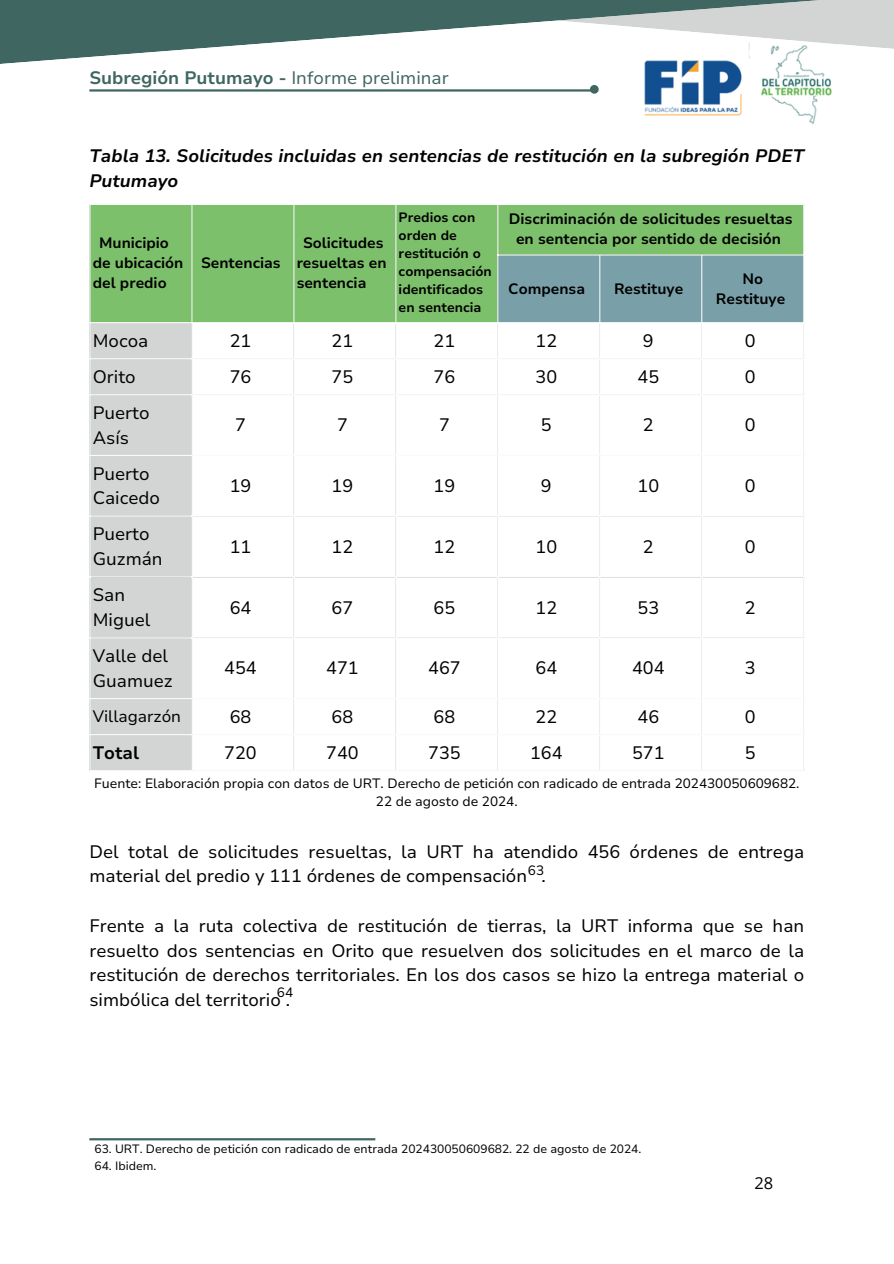
<style>
.page{position:relative;width:894px;height:1264px;background:#fff}
.page>*{position:absolute;margin:0;border:0;box-sizing:border-box;transform-origin:0 0}
.t1{font:18px/24.8px "Nunito Sans 10 pt";color:#000}
.t2{font:italic 700 18px/24.8px "Nunito Sans 10 pt";color:#000}
.t3{font:700 18px "Nunito Sans 10 pt";color:#406661}
.t4{font:700 18px "Nunito Sans 10 pt";color:#000}
.t5{font:16.5px "Nunito Sans 10 pt";color:#000}
.t6{font:16.5px "Open Sans";color:#000}
.t7{font:700 15px/20.2px "Nunito Sans 10 pt";color:#000}
.t8{font:13.5px/18px "Nunito Sans 10 pt";color:#000;text-align:center}
.t9{font:700 13.5px/18px "Nunito Sans 10 pt";color:#000}
.t10{font:12px "Nunito Sans 10 pt";color:#000}
.s1{font-weight:400}
</style>
<div class="page">
<img style="left:644px;top:68px;width:188px;height:56px">
<svg style="left:864px;top:0;width:29px;height:49px"></svg>
<svg style="left:0;top:0;width:864px;height:68px"></svg>
<hr style="left:89px;top:89px;width:504px;height:3px;background:#406661">
<div style="left:589px;top:85px;width:9px;height:9px;background:#406661;border-radius:50%"></div>
<div style="left:748px;top:42px;width:21px;height:22px;background:#fff;border-radius:50%"></div>
<svg style="left:743px;top:69px;width:19px;height:28px"></svg>
<div style="left:90px;top:205px;width:712px;height:117px;background:#7dc06b"></div>
<div style="left:498px;top:256px;width:304px;height:66px;background:#79a0a9"></div>
<div style="left:90px;top:323px;width:101px;height:447px;background:#d3d5d5"></div>
<hr style="left:89px;top:205px;width:1px;height:565px;background:#f9fafa">
<hr style="left:191px;top:205px;width:1px;height:565px;background:#f9fafa">
<hr style="left:293px;top:205px;width:1px;height:565px;background:#f9fafa">
<hr style="left:395px;top:205px;width:1px;height:565px;background:#f9fafa">
<hr style="left:497px;top:205px;width:1px;height:565px;background:#f9fafa">
<hr style="left:599px;top:256px;width:1px;height:514px;background:#f9fafa">
<hr style="left:701px;top:256px;width:1px;height:514px;background:#f9fafa">
<hr style="left:802px;top:205px;width:2px;height:565px;background:#f9fafa">
<hr style="left:89px;top:204px;width:715px;height:1px;background:#f9fafa">
<hr style="left:497px;top:254px;width:307px;height:2px;background:#f9fafa">
<hr style="left:89px;top:322px;width:715px;height:1px;background:#f9fafa">
<hr style="left:89px;top:358px;width:715px;height:1px;background:#f9fafa">
<hr style="left:89px;top:394px;width:715px;height:1px;background:#f9fafa">
<hr style="left:89px;top:455px;width:715px;height:1px;background:#f9fafa">
<hr style="left:89px;top:515px;width:715px;height:2px;background:#f9fafa">
<hr style="left:89px;top:576px;width:715px;height:1px;background:#f9fafa">
<hr style="left:89px;top:637px;width:715px;height:1px;background:#f9fafa">
<hr style="left:89px;top:698px;width:715px;height:1px;background:#f9fafa">
<hr style="left:89px;top:734px;width:715px;height:1px;background:#f9fafa">
<hr style="left:89px;top:770px;width:715px;height:1px;background:#f9fafa">
<hr style="left:89px;top:1138px;width:286px;height:2px;background:#406661">
<h2 class="t3" style="left:89px;top:66px;width:361px">Subregión Putumayo - <span class="s1">Informe preliminar</span></h2>
<p class="t2" style="left:89px;top:143px;width:716px">Tabla 13. Solicitudes incluidas en sentencias de restitución en la subregión PDET<br>Putumayo</p>
<h1 class="t7" style="left:93px;top:233px;width:92px;text-indent:6px">Municipio de ubicación del predio</h1>
<p class="t7" style="left:201px;top:253px;width:81px">Sentencias</p>
<p class="t7" style="left:296px;top:233px;width:91px;text-indent:6px">Solicitudes resueltas en sentencia</p>
<p class="t9" style="left:398px;top:208px;width:95px">Predios con orden de restitución o compensación identificados en sentencia</p>
<p class="t7" style="left:508px;top:209px;width:285px;text-align:center">Discriminación de solicitudes resueltas en sentencia por sentido de decisión</p>
<p class="t7" style="left:508px;top:279px;width:78px">Compensa</p>
<p class="t7" style="left:613px;top:279px;width:71px">Restituye</p>
<p class="t7" style="left:715px;top:269px;width:71px;text-align:center">No<br>Restituye</p>
<p class="t1" style="left:93px;top:328px;width:57px">Mocoa</p>
<p class="t1" style="left:229px;top:328px;width:23px">21</p>
<p class="t1" style="left:331px;top:328px;width:23px">21</p>
<p class="t1" style="left:433px;top:328px;width:23px">21</p>
<p class="t1" style="left:535px;top:328px;width:23px">12</p>
<p class="t1" style="left:642px;top:328px;width:12px">9</p>
<p class="t1" style="left:744px;top:328px;width:12px">0</p>
<p class="t1" style="left:93px;top:364px;width:44px">Orito</p>
<p class="t1" style="left:229px;top:364px;width:23px">76</p>
<p class="t1" style="left:331px;top:364px;width:23px">75</p>
<p class="t1" style="left:433px;top:364px;width:23px">76</p>
<p class="t1" style="left:535px;top:364px;width:23px">30</p>
<p class="t1" style="left:637px;top:364px;width:23px">45</p>
<p class="t1" style="left:744px;top:364px;width:12px">0</p>
<p class="t1" style="left:93px;top:400px;width:58px">Puerto<br>Asís</p>
<p class="t1" style="left:235px;top:413px;width:12px">7</p>
<p class="t1" style="left:337px;top:413px;width:12px">7</p>
<p class="t1" style="left:439px;top:413px;width:12px">7</p>
<p class="t1" style="left:541px;top:413px;width:12px">5</p>
<p class="t1" style="left:642px;top:413px;width:12px">2</p>
<p class="t1" style="left:744px;top:413px;width:12px">0</p>
<p class="t1" style="left:93px;top:461px;width:69px">Puerto<br>Caicedo</p>
<p class="t1" style="left:93px;top:522px;width:71px">Puerto<br>Guzmán</p>
<p class="t1" style="left:93px;top:583px;width:59px">San<br>Miguel</p>
<p class="t1" style="left:93px;top:643px;width:81px">Valle del<br>Guamuez</p>
<p class="t1" style="left:229px;top:473px;width:23px">19</p>
<p class="t1" style="left:331px;top:473px;width:23px">19</p>
<p class="t1" style="left:433px;top:473px;width:23px">19</p>
<p class="t1" style="left:541px;top:473px;width:12px">9</p>
<p class="t1" style="left:637px;top:473px;width:23px">10</p>
<p class="t1" style="left:744px;top:473px;width:12px">0</p>
<p class="t1" style="left:229px;top:534px;width:23px">11</p>
<p class="t1" style="left:331px;top:534px;width:23px">12</p>
<p class="t1" style="left:433px;top:534px;width:23px">12</p>
<p class="t1" style="left:535px;top:534px;width:23px">10</p>
<p class="t1" style="left:642px;top:534px;width:12px">2</p>
<p class="t1" style="left:744px;top:534px;width:12px">0</p>
<p class="t1" style="left:229px;top:595px;width:23px">64</p>
<p class="t1" style="left:331px;top:595px;width:23px">67</p>
<p class="t1" style="left:433px;top:595px;width:23px">65</p>
<p class="t1" style="left:535px;top:595px;width:23px">12</p>
<p class="t1" style="left:637px;top:595px;width:23px">53</p>
<p class="t1" style="left:744px;top:595px;width:12px">2</p>
<p class="t1" style="left:224px;top:656px;width:34px">454</p>
<p class="t1" style="left:326px;top:656px;width:34px">471</p>
<p class="t1" style="left:428px;top:656px;width:34px">467</p>
<p class="t1" style="left:535px;top:656px;width:23px">64</p>
<p class="t1" style="left:632px;top:656px;width:34px">404</p>
<p class="t1" style="left:744px;top:656px;width:12px">3</p>
<p class="t5" style="left:93px;top:705px;width:90px">Villagarzón</p>
<p class="t1" style="left:229px;top:704px;width:23px">68</p>
<p class="t1" style="left:331px;top:704px;width:23px">68</p>
<p class="t1" style="left:433px;top:704px;width:23px">68</p>
<p class="t1" style="left:535px;top:704px;width:23px">22</p>
<p class="t1" style="left:637px;top:704px;width:23px">46</p>
<p class="t1" style="left:744px;top:704px;width:12px">0</p>
<p class="t4" style="left:93px;top:740px;width:48px">Total</p>
<p class="t1" style="left:224px;top:740px;width:34px">720</p>
<p class="t1" style="left:326px;top:740px;width:34px">740</p>
<p class="t1" style="left:428px;top:740px;width:34px">735</p>
<p class="t1" style="left:530px;top:740px;width:34px">164</p>
<p class="t1" style="left:632px;top:740px;width:34px">571</p>
<p class="t1" style="left:744px;top:740px;width:12px">5</p>
<h2 class="t8" style="left:94px;top:774px;width:706px">Fuente: Elaboración propia con datos de URT. Derecho de petición con radicado de entrada 202430050609682.<br>22 de agosto de 2024.</h2>
<h2 class="t1" style="left:89px;top:839px;width:716px">Del total de solicitudes resueltas, la URT ha atendido 456 órdenes de entrega material del predio y 111 órdenes de compensación .</h2>
<p class="t1" style="left:89px;top:913px;width:716px;text-align:justify">Frente a la ruta colectiva de restitución de tierras, la URT informa que se han resuelto dos sentencias en Orito que resuelven dos solicitudes en el marco de la restitución de derechos territoriales. En los dos casos se hizo la entrega material o simbólica del territorio .</p>
<p class="t8" style="left:528px;top:861px;width:18px">63</p>
<p class="t8" style="left:277px;top:983px;width:18px">64</p>
<p class="t10" style="left:94px;top:1141px;width:548px">63. URT. Derecho de petición con radicado de entrada 202430050609682. 22 de agosto de 2024.</p>
<p class="t10" style="left:94px;top:1158px;width:63px">64. Ibidem.</p>
<h3 class="t6" style="left:754px;top:1171px;width:20px">28</h3>
</div>
